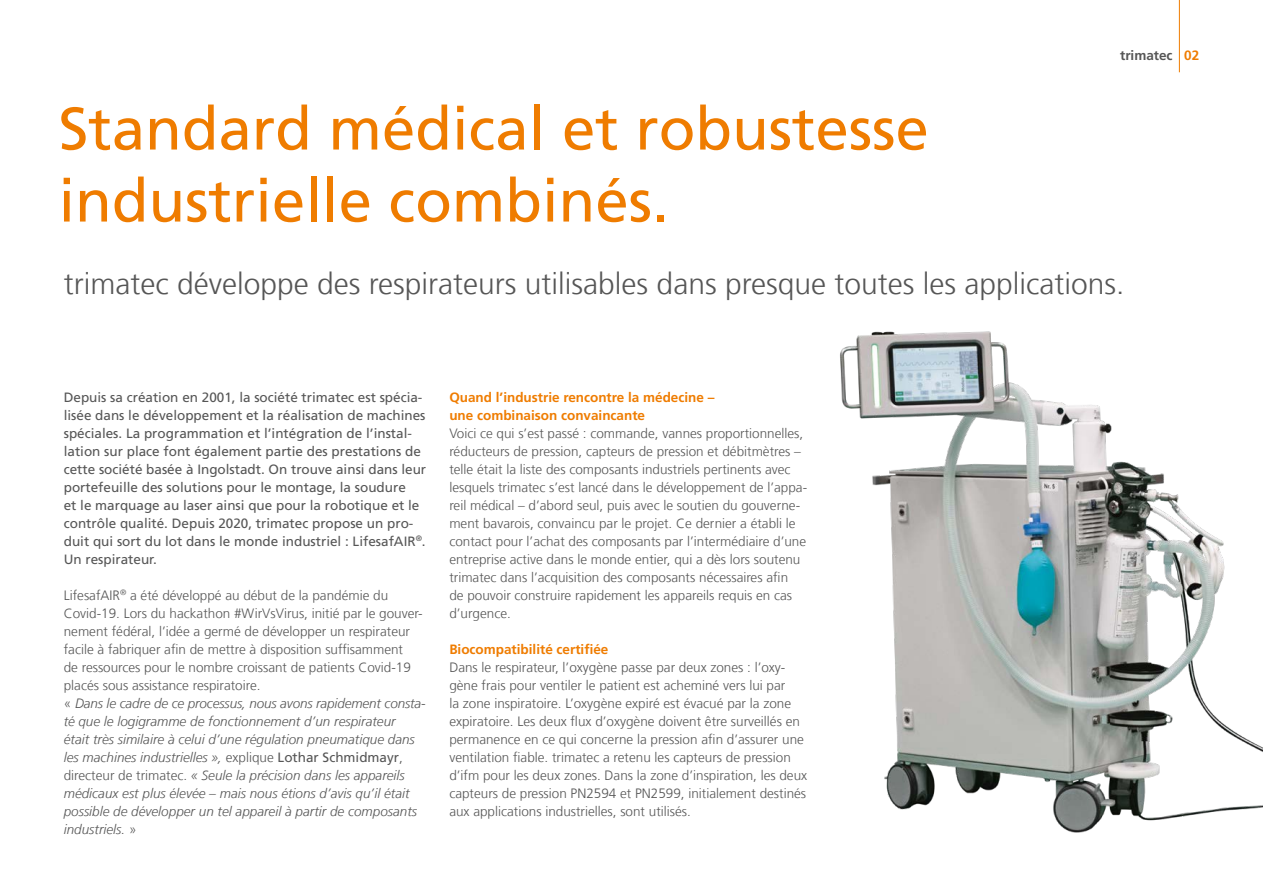
<style>
.page{position:relative;width:1263px;height:893px;background:#fff}
.page>*{position:absolute;margin:0;border:0;box-sizing:border-box;transform-origin:0 0}
.Headline{font:60px/72px "Frutiger LT Com";color:#ef7c00}
.Subheadline_Innensei{font:300 30px "Frutiger LT Com";color:#565656}
.Fließtext_9pt_versch{font:300 13.5px/18px "Frutiger LT Com";color:#565656}
.Einleitung_9pt{font:13.5px/18px "Frutiger LT Com";color:#565656}
.Fließtext_9pt_versch-2{font:italic 300 13.5px/18px "Frutiger LT Com";color:#565656}
.Fließtext_9pt_headli{font:700 13.5px/18px "Frutiger LT Com";color:#ef7c00}
.Navigation{font:700 13.5px "Frutiger LT Com";color:#565656}
.Seitenzahl_9pt_orang{font:700 13.5px "Frutiger LT Com";color:#ef7c00}
.s1{font-style:normal}
.s2{font-weight:400;font-style:normal}
</style>
<div class="page">
<img style="left:840px;top:331px;width:423px;height:502px">
<hr style="left:1179px;top:0;width:1px;height:72px;background:#ef7c00">
<p class="Headline" style="left:58px;top:93px;width:872px">Standard médical et robustesse industrielle combinés.</p>
<p class="Navigation" style="left:1120px;top:47px;width:54px">trimatec</p>
<p class="Seitenzahl_9pt_orang" style="left:1184px;top:47px;width:17px">02</p>
<p class="Subheadline_Innensei" style="left:64px;top:266px;width:1062px">trimatec développe des respirateurs utilisables dans presque toutes les applications.</p>
<p class="Einleitung_9pt" style="left:64px;top:388px;width:364px">Depuis sa création en 2001, la société trimatec est spécia&shy;lisée dans le développement et la réalisation de machines spéciales. La programmation et l’intégration de l’instal&shy;lation sur place font également partie des prestations de cette société basée à Ingolstadt. On trouve ainsi dans leur portefeuille des solutions pour le montage, la soudure<br>et le marquage au laser ainsi que pour la robotique et le contrôle qualité. Depuis 2020, trimatec propose un pro&shy;duit qui sort du lot dans le monde industriel : LifesafAIR<sup>®</sup>.<br>Un respirateur.</p>
<p class="Fließtext_9pt_versch" style="left:64px;top:586px;width:360px">LifesafAIR<sup>®</sup> a été développé au début de la pandémie du Covid-19. Lors du hackathon #WirVsVirus, initié par le gouver&shy;nement fédéral, l’idée a germé de développer un respirateur facile à fabriquer afin de mettre à disposition suffisamment<br>de ressources pour le nombre croissant de patients Covid-19 placés sous assistance respiratoire.</p>
<p class="Fließtext_9pt_versch-2" style="left:64px;top:694px;width:363px"><span class="s1">«</span> Dans le cadre de ce processus, nous avons rapidement consta&shy;té que le logigramme de fonctionnement d’un respirateur<br>était très similaire à celui d’une régulation pneumatique dans les machines industrielles », <span class="s1">explique</span> <span class="s2">Lothar Schmidmayr</span><span class="s1">, directeur de trimatec.</span> « Seule la précision dans les appareils médicaux est plus élevée – mais nous étions d’avis qu’il était possible de développer un tel appareil à partir de composants industriels. <span class="s1">»</span></p>
<p class="Fließtext_9pt_headli" style="left:449px;top:388px;width:267px">Quand l’industrie rencontre la médecine – une combinaison convaincante</p>
<p class="Fließtext_9pt_versch" style="left:449px;top:424px;width:359px">Voici ce qui s’est passé : commande, vannes proportionnelles, réducteurs de pression, capteurs de pression et débitmètres – telle était la liste des composants industriels pertinents avec lesquels trimatec s’est lancé dans le développement de l’appa&shy;reil médical – d’abord seul, puis avec le soutien du gouverne&shy;ment bavarois, convaincu par le projet. Ce dernier a établi le contact pour l’achat des composants par l’intermédiaire d’une entreprise active dans le monde entier, qui a dès lors soutenu trimatec dans l’acquisition des composants nécessaires afin<br>de pouvoir construire rapidement les appareils requis en cas d’urgence.</p>
<p class="Fließtext_9pt_headli" style="left:449px;top:640px;width:161px">Biocompatibilité certifiée</p>
<p class="Fließtext_9pt_versch" style="left:449px;top:658px;width:359px">Dans le respirateur, l’oxygène passe par deux zones : l’oxy&shy;gène frais pour ventiler le patient est acheminé vers lui par<br>la zone inspiratoire. L’oxygène expiré est évacué par la zone expiratoire. Les deux flux d’oxygène doivent être surveillés en permanence en ce qui concerne la pression afin d’assurer une ventilation fiable. trimatec a retenu les capteurs de pression d’ifm pour les deux zones. Dans la zone d’inspiration, les deux capteurs de pression PN2594 et PN2599, initialement destinés aux applications industrielles, sont utilisés.</p>
</div>
